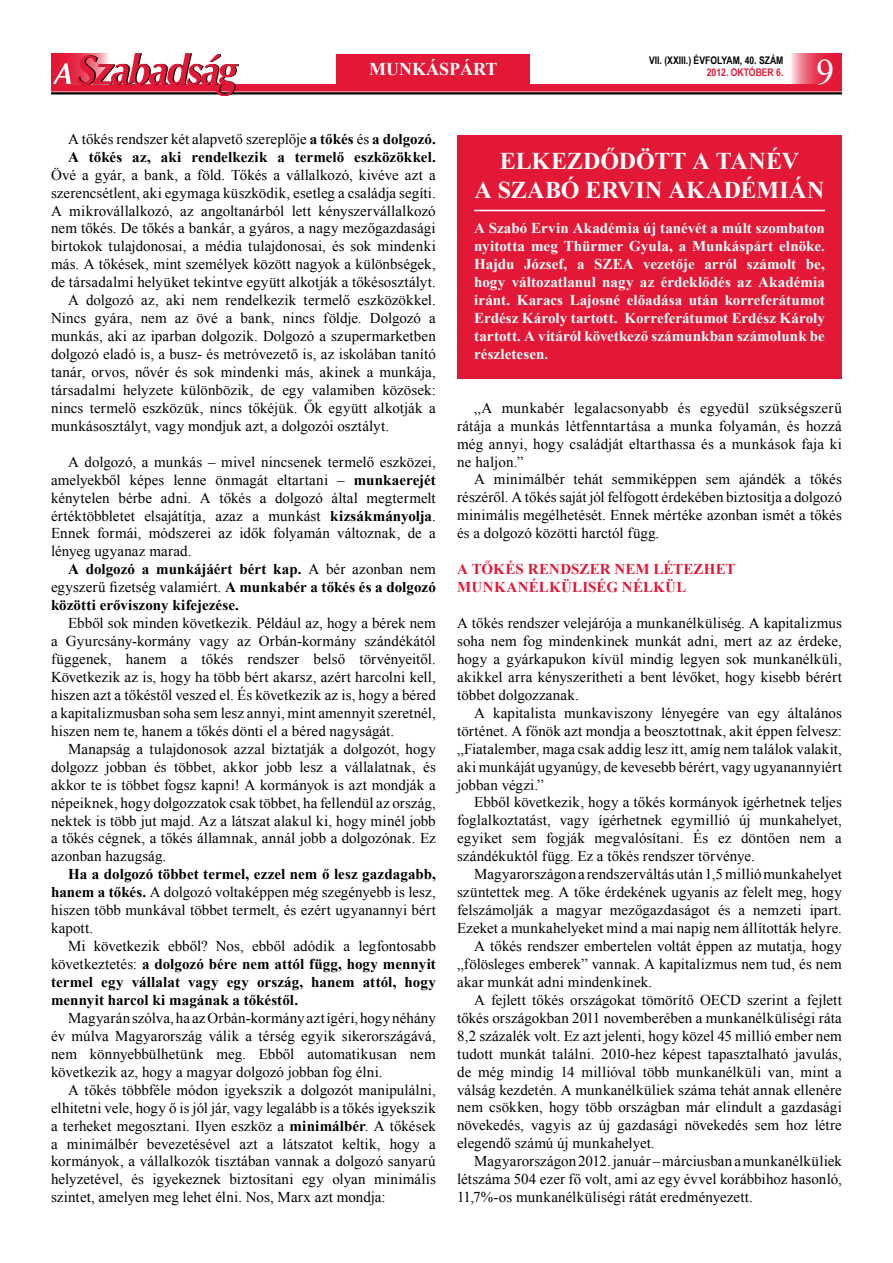
<style>
.page{position:relative;width:893px;height:1263px;background:#fff}
.page>*{position:absolute;margin:0;border:0;box-sizing:border-box;transform-origin:0 0}
.t1{font:36px "Times New Roman";color:#fff}
.t2{font:700 24px/28.8px "Times New Roman";color:#fff}
.t3{font:700 18px "Times New Roman";color:#fff}
.t4{font:15px/18px "Times New Roman";letter-spacing:.005em;color:#000;text-align:justify}
.t5{font:700 15px/18px "Times New Roman";letter-spacing:.005em;color:#000;text-align:justify}
.t6{font:700 15px/18px "Times New Roman";letter-spacing:.005em;color:#fff;text-align:justify}
.t7{font:700 15px/18px "Times New Roman";letter-spacing:.005em;color:#e31836}
.t8{font:700 10.5px "Arial Narrow";color:#000}
.t9{font:700 10.5px "Arial Narrow";color:#e31836}
.s1{font-weight:400}
.s2{font-weight:700}
</style>
<div class="page">
<svg style="left:791px;top:54px;width:51px;height:30px;background:#e95067"></svg>
<hr style="left:51px;top:92px;width:791px;height:2px;background:#000">
<div style="left:51px;top:84px;width:791px;height:8px;background:#e31836"></div>
<div style="left:51px;top:54px;width:58px;height:30px;background:#e31836"></div>
<img style="left:53px;top:54px;width:184px;height:41px">
<img style="left:53px;top:64px;width:18px;height:19px">
<div style="left:336px;top:54px;width:194px;height:31px;background:#e31836"></div>
<div style="left:457px;top:135px;width:385px;height:243px;background:#e31836"></div>
<hr style="left:474px;top:210px;width:351px;height:1px;background:#fff">
<p class="t8" style="left:649px;top:52px;width:136px">VII. (XXIII.) ÉVFOLYAM, 40. SZÁM</p>
<p class="t3" style="left:369px;top:57px;width:130px">MUNKÁSPÁRT</p>
<p class="t9" style="left:707px;top:65px;width:78px">2012. OKTÓBER 6.</p>
<h1 class="t1" style="left:816px;top:48px;width:19px">9</h1>
<p class="t5" style="left:68px;top:129px;width:369px"><span class="s1">A tőkés rendszer két alapvető szereplője</span> a tőkés <span class="s1">és</span> a dolgozó.<br>A tőkés az, aki rendelkezik a termelő eszközökkel.</p>
<p class="t4" style="left:51px;top:165px;width:386px">Övé a gyár, a bank, a föld. Tőkés a vállalkozó, kivéve azt a</p>
<p class="t4" style="left:51px;top:183px;width:386px">szerencsétlent, aki egymaga küszködik, esetleg a családja segíti.</p>
<p class="t4" style="left:51px;top:201px;width:386px">A mikrovállalkozó, az angoltanárból lett kényszervállalkozó</p>
<p class="t4" style="left:51px;top:219px;width:386px">nem tőkés. De tőkés a bankár, a gyáros, a nagy mezőgazdasági</p>
<p class="t4" style="left:51px;top:237px;width:386px">birtokok tulajdonosai, a média tulajdonosai, és sok mindenki</p>
<p class="t4" style="left:51px;top:255px;width:386px">más. A tőkések, mint személyek között nagyok a különbségek,</p>
<p class="t4" style="left:51px;top:273px;width:386px">de társadalmi helyüket tekintve együtt alkotják a tőkésosztályt.</p>
<p class="t4" style="left:68px;top:291px;width:369px">A dolgozó az, aki nem rendelkezik termelő eszközökkel.</p>
<p class="t4" style="left:51px;top:309px;width:386px">Nincs gyára, nem az övé a bank, nincs földje. Dolgozó a</p>
<p class="t4" style="left:51px;top:327px;width:386px">munkás, aki az iparban dolgozik. Dolgozó a szupermarketben</p>
<p class="t4" style="left:51px;top:345px;width:386px">dolgozó eladó is, a busz- és metróvezető is, az iskolában tanító</p>
<p class="t4" style="left:51px;top:363px;width:386px">tanár, orvos, nővér és sok mindenki más, akinek a munkája,</p>
<p class="t4" style="left:51px;top:381px;width:386px">társadalmi helyzete különbözik, de egy valamiben közösek:</p>
<p class="t4" style="left:51px;top:399px;width:386px">nincs termelő eszközük, nincs tőkéjük. Ők együtt alkotják a</p>
<p class="t4" style="left:51px;top:417px;width:340px">munkásosztályt, vagy mondjuk azt, a dolgozói osztályt.</p>
<p class="t4" style="left:51px;top:452px;width:386px;text-indent:17px">A dolgozó, a munkás – mivel nincsenek termelő eszközei, amelyekből képes lenne önmagát eltartani – <span class="s2">munkaerejét </span>kénytelen bérbe adni. A tőkés a dolgozó által megtermelt értéktöbbletet elsajátítja, azaz a munkást <span class="s2">kizsákmányolja</span>.<br>Ennek formái, módszerei az idők folyamán változnak, de a lényeg ugyanaz marad.</p>
<p class="t5" style="left:51px;top:560px;width:386px;text-indent:17px">A dolgozó a munkájáért bért kap. <span class="s1">A bér azonban nem egyszerű fizetség valamiért.</span> A munkabér a tőkés és a dolgozó közötti erőviszony kifejezése.</p>
<p class="t4" style="left:51px;top:614px;width:386px;text-indent:17px">Ebből sok minden következik. Például az, hogy a bérek nem a Gyurcsány-kormány vagy az Orbán-kormány szándékától függenek, hanem a tőkés rendszer belső törvényeitől.<br>Következik az is, hogy ha több bért akarsz, azért harcolni kell, hiszen azt a tőkéstől veszed el. És következik az is, hogy a béred a kapitalizmusban soha sem lesz annyi, mint amennyit szeretnél, hiszen nem te, hanem a tőkés dönti el a béred nagyságát.</p>
<p class="t4" style="left:51px;top:739px;width:386px;text-indent:17px">Manapság a tulajdonosok azzal biztatják a dolgozót, hogy dolgozz jobban és többet, akkor jobb lesz a vállalatnak, és akkor te is többet fogsz kapni! A kormányok is azt mondják a népeiknek, hogy dolgozzatok csak többet, ha fellendül az ország, nektek is több jut majd. Az a látszat alakul ki, hogy minél jobb a tőkés cégnek, a tőkés államnak, annál jobb a dolgozónak. Ez azonban hazugság.</p>
<p class="t4" style="left:51px;top:865px;width:386px;text-indent:17px"><span class="s2">Ha a dolgozó többet termel, ezzel nem ő lesz gazdagabb, hanem a tőkés.</span> A dolgozó voltaképpen még szegényebb is lesz, hiszen több munkával többet termelt, és ezért ugyanannyi bért kapott.</p>
<p class="t5" style="left:51px;top:937px;width:386px;text-indent:17px"><span class="s1">Mi következik ebből? Nos, ebből adódik a legfontosabb következtetés:</span> a dolgozó bére nem attól függ, hogy mennyit termel egy vállalat vagy egy ország, hanem attól, hogy mennyit harcol ki magának a tőkéstől.</p>
<p class="t4" style="left:51px;top:1009px;width:386px;text-indent:17px">Magyarán szólva, ha az Orbán-kormány azt ígéri, hogy néhány év múlva Magyarország válik a térség egyik sikerországává, nem könnyebbülhetünk meg. Ebből automatikusan nem következik az, hogy a magyar dolgozó jobban fog élni.</p>
<p class="t4" style="left:51px;top:1080px;width:386px;text-indent:17px">A tőkés többféle módon igyekszik a dolgozót manipulálni, elhitetni vele, hogy ő is jól jár, vagy legalább is a tőkés igyekszik a terheket megosztani. Ilyen eszköz a <span class="s2">minimálbér</span>. A tőkések a minimálbér bevezetésével azt a látszatot keltik, hogy a kormányok, a vállalkozók tisztában vannak a dolgozó sanyarú helyzetével, és igyekeznek biztosítani egy olyan minimális szintet, amelyen meg lehet élni. Nos, Marx azt mondja:</p>
<h2 class="t2" style="left:475px;top:146px;width:333px;text-indent:25px">Elkezdődött a tanév a Szabó Ervin Akadémián</h2>
<p class="t6" style="left:474px;top:219px;width:352px">A Szabó Ervin Akadémia új tanévét a múlt szombaton nyitotta meg Thürmer Gyula, a Munkáspárt elnöke.<br>Hajdu József, a SZEA</p>
<p class="t6" style="left:474px;top:255px;width:352px;text-indent:169px">vezetője arról számolt be, hogy változatlanul nagy az érdeklődés az Akadémia iránt. Karacs Lajosné előadása után korreferátumot Erdész Károly tartott. Korreferátumot Erdész Károly tartott. A vitáról következő számunkban számolunk be részletesen.</p>
<p class="t4" style="left:457px;top:398px;width:386px;text-indent:17px">„A munkabér legalacsonyabb és egyedül szükségszerű rátája a munkás létfenntartása a munka folyamán, és hozzá még annyi, hogy családját eltarthassa és a munkások faja ki ne haljon.”</p>
<p class="t4" style="left:457px;top:470px;width:386px;text-indent:17px">A minimálbér tehát semmiképpen sem ajándék a tőkés részéről. A tőkés saját jól felfogott érdekében biztosítja a dolgozó minimális megélhetését. Ennek mértéke azonban ismét a tőkés és a dolgozó közötti harctól függ.</p>
<p class="t7" style="left:457px;top:560px;width:280px">A tőkés rendszer nem létezhet munkan</p>
<p class="t7" style="left:529px;top:578px;width:159px">élküliség nélkül</p>
<p class="t4" style="left:457px;top:614px;width:386px">A tőkés rendszer velejárója a munkanélküliség. A kapitalizmus soha nem fog mindenkinek munkát adni, mert az az érdeke, hogy a gyárkapukon kívül mindig legyen sok munkanélküli, akikkel arra kényszerítheti a bent lévőket, hogy kisebb bérért többet dolgozzanak.</p>
<p class="t4" style="left:457px;top:703px;width:386px;text-indent:17px">A kapitalista munkaviszony lényegére van egy általános történet. A főnök azt mondja a beosztottnak, akit éppen felvesz: „Fiatalember, maga csak addig lesz itt, amíg nem találok valakit, aki munkáját ugyanúgy, de kevesebb bérért, vagy ugyanannyiért jobban végzi.”</p>
<p class="t4" style="left:457px;top:793px;width:386px;text-indent:17px">Ebből következik, hogy a tőkés kormányok ígérhetnek teljes foglalkoztatást, vagy ígérhetnek egymillió új munkahelyet, egyiket sem fogják megvalósítani. És ez döntően nem a szándékuktól függ. Ez a tőkés rendszer törvénye.</p>
<p class="t4" style="left:474px;top:865px;width:369px">Magyarországon a rendszerváltás után 1,5 millió munkahelyet</p>
<p class="t4" style="left:457px;top:883px;width:386px">szüntettek meg. A tőke érdekének ugyanis az felelt meg, hogy</p>
<p class="t4" style="left:457px;top:901px;width:386px">felszámolják a magyar mezőgazdaságot és a nemzeti ipart.</p>
<p class="t4" style="left:457px;top:919px;width:386px">Ezeket a munkahelyeket mind a mai napig nem állították helyre.</p>
<p class="t4" style="left:474px;top:937px;width:369px">A tőkés rendszer embertelen voltát éppen az mutatja, hogy</p>
<p class="t4" style="left:457px;top:955px;width:386px">„fölösleges emberek” vannak. A kapitalizmus nem tud, és nem</p>
<p class="t4" style="left:457px;top:972px;width:197px">akar munkát adni mindenkinek.</p>
<p class="t4" style="left:474px;top:990px;width:369px">A fejlett tőkés országokat tömörítő OECD szerint a fejlett</p>
<p class="t4" style="left:457px;top:1008px;width:386px">tőkés országokban 2011 novemberében a munkanélküliségi ráta</p>
<p class="t4" style="left:457px;top:1026px;width:386px">8,2 százalék volt. Ez azt jelenti, hogy közel 45 millió ember nem</p>
<p class="t4" style="left:457px;top:1044px;width:386px">tudott munkát találni. 2010-hez képest tapasztalható javulás,</p>
<p class="t4" style="left:457px;top:1062px;width:386px">de még mindig 14 millióval több munkanélküli van, mint a</p>
<p class="t4" style="left:457px;top:1080px;width:386px">válság kezdetén. A munkanélküliek száma tehát annak ellenére</p>
<p class="t4" style="left:457px;top:1098px;width:386px">nem csökken, hogy több országban már elindult a gazdasági</p>
<p class="t4" style="left:457px;top:1116px;width:386px">növekedés, vagyis az új gazdasági növekedés sem hoz létre</p>
<p class="t4" style="left:457px;top:1134px;width:199px">elegendő számú új munkahelyet.</p>
<p class="t4" style="left:474px;top:1152px;width:369px">Magyarországon 2012. január – márciusban a munkanélküliek</p>
<p class="t4" style="left:457px;top:1170px;width:386px">létszáma 504 ezer fő volt, ami az egy évvel korábbihoz hasonló,</p>
<p class="t4" style="left:457px;top:1188px;width:297px">11,7%-os munkanélküliségi rátát eredményezett.</p>
</div>
